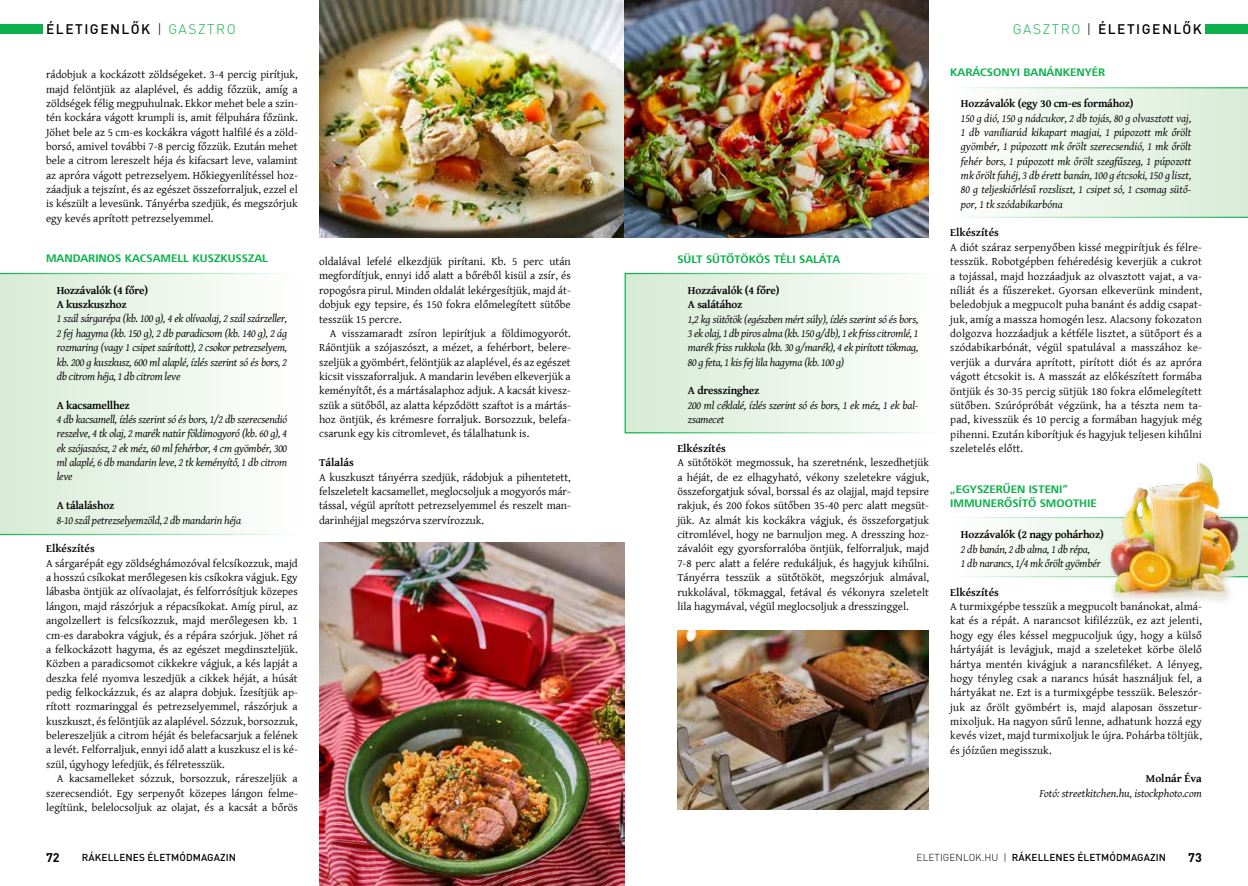
<style>
.page{position:relative;width:1248px;height:886px;background:#fff}
.page>*{position:absolute;margin:0;border:0;box-sizing:border-box;transform-origin:0 0}
.t1{font:500 13.75px "DIN Pro";letter-spacing:.11em;color:#000}
.t2{font:700 12.5px "DIN Pro";color:#000}
.t3{font:11.25px/14.4px "Gentium Basic";color:#000;text-align:justify}
.t4{font:italic 11.25px/14.4px "Gentium Basic";letter-spacing:-.02em;color:#000;text-align:justify}
.t5{font:700 11.25px/14.4px "Gentium Basic";letter-spacing:-.02em;color:#000}
.t6{font:700 11.25px/14.4px "ZEISS Frutiger Next W1 G";color:#0db14b}
.t7{font:700 11.25px "Gentium Basic";color:#000}
.t8{font:italic 11.25px "Gentium Basic";color:#000}
.t9{font:500 10px "DIN Pro";letter-spacing:.01em;color:#000}
.s1{font-weight:300}
.s2{font-weight:300;color:#0db14b}
</style>
<div class="page">
<svg style="left:962px;top:517px;width:140px;height:60px"></svg>
<img style="left:1102px;top:462px;width:145px;height:140px">
<svg style="left:0;top:273px;width:287px;height:262px"></svg>
<div style="left:624px;top:273px;width:315px;height:160px;background:linear-gradient(to right,#d5ead3,#fefefe)"></div>
<svg style="left:963px;top:87px;width:284px;height:131px"></svg>
<div style="left:1205px;top:24px;width:42px;height:10px;background:#0db14b"></div>
<div style="left:0;top:24px;width:43px;height:10px;background:#0db14b"></div>
<img style="left:319px;top:0;width:609px;height:237px">
<img style="left:677px;top:630px;width:251px;height:180px">
<img style="left:319px;top:542px;width:305px;height:344px">
<p class="t1" style="left:46px;top:20px;width:191px">ÉLETIGENLŐK <span class="s1">|</span> <span class="s2">GASZTRO</span></p>
<p class="t1" style="left:1012px;top:20px;width:190px"><span class="s2">GASZTRO</span> <span class="s1">|</span> ÉLETIGENLŐK</p>
<p class="t3" style="left:46px;top:67px;width:253px">rádobjuk a kockázott zöldségeket. 3-4 percig pirítjuk, majd felöntjük az alaplével, és addig főzzük, amíg a zöldségek félig megpuhulnak. Ekkor mehet bele a szin&shy;tén kockára vágott krumpli is, amit félpuhára főzünk.<br>Jöhet bele az 5 cm-es kockákra vágott halfilé és a zöld&shy;borsó, amivel további 7-8 percig főzzük. Ezután mehet bele a citrom lereszelt héja és kifacsart leve, valamint az apróra vágott petrezselyem. Hőkiegyenlítéssel hoz&shy;záadjuk a tejszínt, és az egészet összeforraljuk, ezzel el is készült a levesünk. Tányérba szedjük, és megszórjuk egy kevés aprított petrezselyemmel.</p>
<p class="t6" style="left:46px;top:252px;width:223px">MANDARINOS KACSAMELL KUSZKUSSZAL</p>
<p class="t5" style="left:57px;top:282px;width:93px">Hozzávalók (4 főre)<br>A kuszkuszhoz</p>
<p class="t4" style="left:57px;top:311px;width:232px">1 szál sárgarépa (kb. 100 g), 4 ek olívaolaj, 2 szál szárzeller, 2 fej hagyma (kb. 150 g), 2 db paradicsom (kb. 140 g), 2 ág rozmaring (vagy 1 csipet szárított), 2 csokor petrezselyem, kb. 200 g kuszkusz, 600 ml alaplé, ízlés szerint só és bors, 2 db citrom héja, 1 db citrom leve</p>
<p class="t5" style="left:57px;top:397px;width:75px">A kacsamellhez</p>
<p class="t4" style="left:57px;top:412px;width:232px">4 db kacsamell, ízlés szerint só és bors, 1/2 db szerecsendió reszelve, 4 tk olaj, 2 marék natúr földimogyoró (kb. 60 g), 4 ek szójaszósz, 2 ek méz, 60 ml fehérbor, 4 cm gyömbér, 300 ml alaplé, 6 db mandarin leve, 2 tk keményítő, 1 db citrom leve</p>
<p class="t5" style="left:57px;top:498px;width:59px">A tálaláshoz</p>
<p class="t4" style="left:57px;top:512px;width:186px">8-10 szál petrezselyemzöld, 2 db mandarin héja</p>
<p class="t7" style="left:46px;top:540px;width:50px">Elkészítés</p>
<p class="t3" style="left:46px;top:555px;width:253px">A sárgarépát egy zöldséghámozóval felcsíkozzuk, majd a hosszú csíkokat merőlegesen kis csíkokra vágjuk. Egy lábasba öntjük az olívaolajat, és felforrósítjuk közepes lángon, majd rászórjuk a répacsíkokat. Amíg pirul, az angolzellert is felcsíkozzuk, majd merőlegesen kb. 1 cm-es darabokra vágjuk, és a répára szórjuk. Jöhet rá a felkockázott hagyma, és az egészet megdinszteljük.<br>Közben a paradicsomot cikkekre vágjuk, a kés lapját a deszka felé nyomva leszedjük a cikkek héját, a húsát pedig felkockázzuk, és az alapra dobjuk. Ízesítjük ap&shy;rított rozmaringgal és petrezselyemmel, rászórjuk a kuszkuszt, és felöntjük az alaplével. Sózzuk, borsozzuk, belereszeljük a citrom héját és belefacsarjuk a felének a levét. Felforraljuk, ennyi idő alatt a kuszkusz el is ké&shy;szül, úgyhogy lefedjük, és félretesszük.</p>
<p class="t3" style="left:46px;top:771px;width:253px;text-indent:11px">A kacsamelleket sózzuk, borsozzuk, ráreszeljük a szerecsendiót. Egy serpenyőt közepes lángon felme&shy;legítünk, belelocsoljuk az olajat, és a kacsát a bőrös</p>
<p class="t3" style="left:319px;top:254px;width:253px">oldalával lefelé elkezdjük pirítani. Kb. 5 perc után megfordítjuk, ennyi idő alatt a bőréből kisül a zsír, és ropogósra pirul. Minden oldalát lekérgesítjük, majd át&shy;dobjuk egy tepsire, és 150 fokra előmelegített sütőbe tesszük 15 percre.</p>
<p class="t3" style="left:319px;top:326px;width:253px;text-indent:11px">A visszamaradt zsíron lepirítjuk a földimogyorót.<br>Ráöntjük a szójaszószt, a mézet, a fehérbort, belere&shy;szeljük a gyömbért, felöntjük az alaplével, és az egészet kicsit visszaforraljuk. A mandarin levében elkeverjük a keményítőt, és a mártásalaphoz adjuk. A kacsát kives - szük a sütőből, az alatta képződött szaftot is a mártás&shy;hoz öntjük, és krémesre forraljuk. Borsozzuk, belefa&shy;csarunk egy kis citromlevet, és tálalhatunk is.</p>
<p class="t7" style="left:319px;top:454px;width:36px">Tálalás</p>
<p class="t3" style="left:319px;top:469px;width:253px">A kuszkuszt tányérra szedjük, rádobjuk a pihentetett, felszeletelt kacsamellet, meglocsoljuk a mogyorós már&shy;tással, végül aprított petrezselyemmel és reszelt man&shy;darinhéjjal megszórva szervírozzuk.</p>
<p class="t6" style="left:677px;top:252px;width:164px">SÜLT SÜTŐTÖKÖS TÉLI SALÁTA</p>
<p class="t5" style="left:688px;top:283px;width:93px">Hozzávalók (4 főre)<br>A salátához</p>
<p class="t4" style="left:688px;top:311px;width:232px">1,2 kg sütőtök (egészben mért súly), ízlés szerint só és bors, 3 ek olaj, 1 db piros alma (kb. 150 g/db), 1 ek friss citromlé, 1 marék friss rukkola (kb. 30 g/marék), 4 ek pirított tökmag, 80 g feta, 1 kis fej lila hagyma (kb. 100 g)</p>
<p class="t5" style="left:688px;top:383px;width:73px">A dresszinghez</p>
<p class="t4" style="left:688px;top:398px;width:232px">200 ml céklalé, ízlés szerint só és bors, 1 ek méz, 1 ek bal&shy;zsamecet</p>
<p class="t7" style="left:677px;top:440px;width:50px">Elkészítés</p>
<p class="t3" style="left:677px;top:455px;width:253px">A sütőtököt megmossuk, ha szeretnénk, leszedhetjük a héját, de ez elhagyható, vékony szeletekre vágjuk, összeforgatjuk sóval, borssal és az olajjal, majd tepsire rakjuk, és 200 fokos sütőben 35-40 perc alatt megsüt&shy;jük. Az almát kis kockákra vágjuk, és összeforgatjuk citromlével, hogy ne barnuljon meg. A dresszing hoz&shy;závalóit egy gyorsforralóba öntjük, felforraljuk, majd 7-8 perc alatt a felére redukáljuk, és hagyjuk kihűlni.<br>Tányérra tesszük a sütőtököt, megszórjuk almával, rukkolával, tökmaggal, fetával és vékonyra szeletelt lila hagymával, végül meglocsoljuk a dresszinggel.</p>
<p class="t6" style="left:950px;top:65px;width:156px">KARÁCSONYI BANÁNKENYÉR</p>
<p class="t5" style="left:960px;top:96px;width:174px">Hozzávalók (egy 30 cm-es formához)</p>
<p class="t4" style="left:960px;top:110px;width:232px">150 g dió, 150 g nádcukor, 2 db tojás, 80 g olvasztott vaj, 1 db vaníliarúd kikapart magjai, 1 púpozott mk őrölt gyömbér, 1 púpozott mk őrölt szerecsendió, 1 mk őrölt fehér bors, 1 púpozott mk őrölt szegfűszeg, 1 púpozott mk őrölt fahéj, 3 db érett banán, 100 g étcsoki, 150 g liszt, 80 g teljeskiőrlésű rozsliszt, 1 csipet só, 1 csomag sütő&shy;por, 1 tk szódabikarbóna</p>
<p class="t7" style="left:950px;top:224px;width:50px">Elkészítés</p>
<p class="t3" style="left:950px;top:240px;width:253px">A diót száraz serpenyőben kissé megpirítjuk és félre&shy;tesszük. Robotgépben fehéredésig keverjük a cukrot a tojással, majd hozzáadjuk az olvasztott vajat, a va&shy;níliát és a fűszereket. Gyorsan elkeverünk mindent, beledobjuk a megpucolt puha banánt és addig csapat&shy;juk, amíg a massza homogén lesz. Alacsony fokozaton dolgozva hozzáadjuk a kétféle lisztet, a sütőport és a szódabikarbónát, végül spatulával a masszához ke&shy;verjük a durvára aprított, pirított diót és az apróra vágott étcsokit is. A masszát az előkészített formába öntjük és 30-35 percig sütjük 180 fokra előmelegített sütőben. Szúrópróbát végzünk, ha a tészta nem ta&shy;pad, kivesszük és 10 percig a formában hagyjuk még pihenni. Ezután kiborítjuk és hagyjuk teljesen kihűlni szeletelés előtt.</p>
<p class="t6" style="left:950px;top:482px;width:148px">„EGYSZERŰEN ISTENI”<br>IMMUNERŐSÍTŐ SMOOTHIE</p>
<p class="t5" style="left:960px;top:527px;width:144px">Hozzávalók (2 nagy pohárhoz)</p>
<p class="t4" style="left:960px;top:541px;width:141px">2 db banán, 2 db alma, 1 db répa,<br>1 db narancs, 1/4 mk őrölt gyömbér</p>
<p class="t7" style="left:950px;top:583px;width:50px">Elkészítés</p>
<p class="t3" style="left:950px;top:599px;width:253px">A turmixgépbe tesszük a megpucolt banánokat, almá&shy;kat és a répát. A narancsot kifilézzük, ez azt jelenti, hogy egy éles késsel megpucoljuk úgy, hogy a külső hártyáját is levágjuk, majd a szeleteket körbe ölelő hártya mentén kivágjuk a narancsfiléket. A lényeg, hogy tényleg csak a narancs húsát használjuk fel, a hártyákat ne. Ezt is a turmixgépbe tesszük. Beleszór&shy;juk az őrölt gyömbért is, majd alaposan összetur&shy;mixoljuk. Ha nagyon sűrű lenne, adhatunk hozzá egy kevés vizet, majd turmixoljuk le újra. Pohárba töltjük, és jóízűen megisszuk.</p>
<p class="t7" style="left:1145px;top:770px;width:58px">Molnár Éva</p>
<p class="t8" style="left:1039px;top:785px;width:164px">Fotó: streetkitchen.hu, istockphoto.com</p>
<p class="t2" style="left:46px;top:849px;width:15px">72</p>
<p class="t9" style="left:82px;top:850px;width:156px">RÁKELLENES ÉLETMÓDMAGAZIN</p>
<p class="t9" style="left:916px;top:850px;width:251px"><span class="s1">ELETIGENLOK.HU |</span> RÁKELLENES ÉLETMÓDMAGAZIN</p>
<p class="t2" style="left:1188px;top:849px;width:15px">73</p>
</div>
